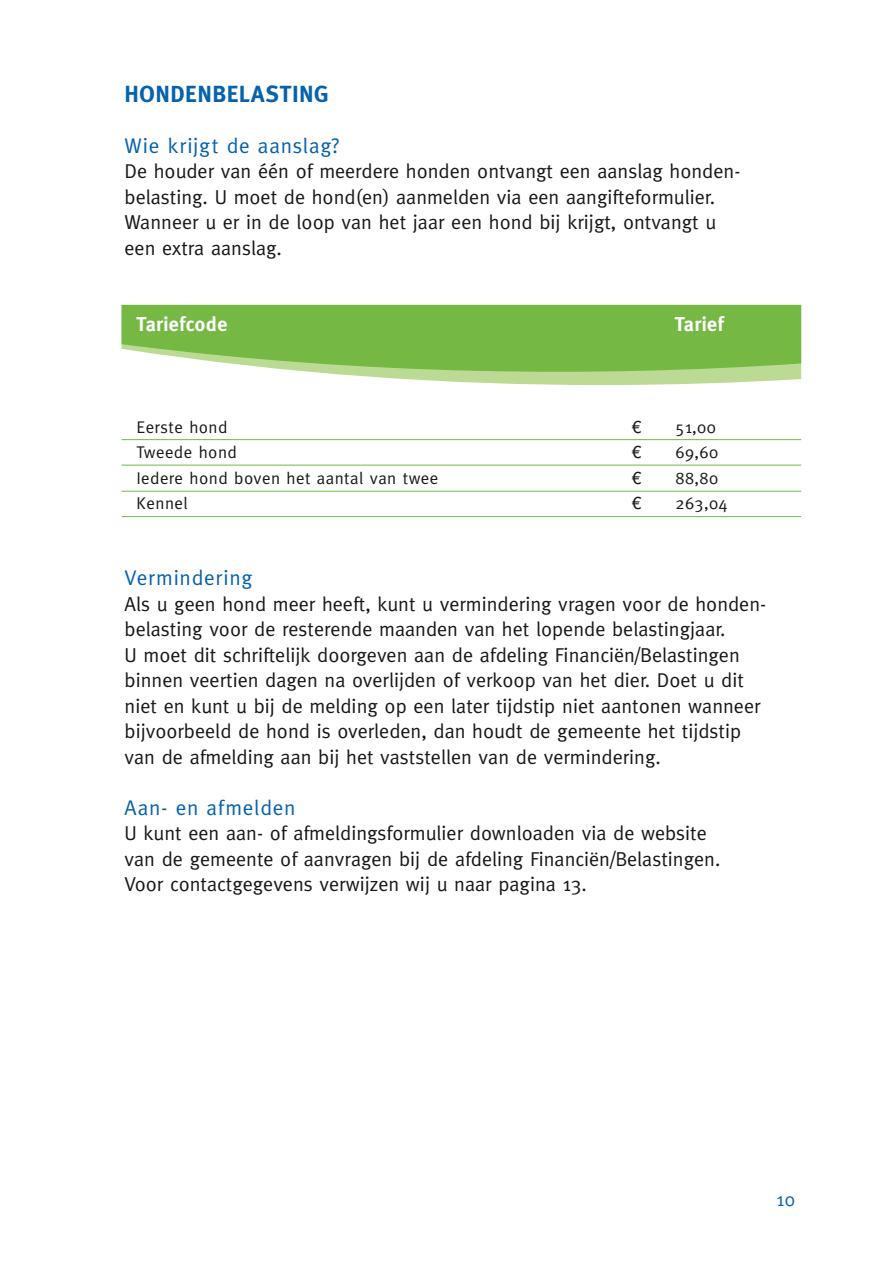
<style>
.page{position:relative;width:893px;height:1263px;background:#fff}
.page>*{position:absolute;margin:0;border:0;box-sizing:border-box;transform-origin:0 0}
.t1{font:700 23.4px "Meta";letter-spacing:.02em;color:#0562ad}
.t2{font:21.15px "Meta";letter-spacing:.035em;color:#0562ad}
.t3{font:20.1px/25.5px "Meta";color:#181917}
.t4{font:700 20.1px "Meta";letter-spacing:.025em;color:#fff}
.t5{font:19.05px "Meta";color:#0562ad}
.t6{font:16.95px "Meta";letter-spacing:.025em;color:#181917}
.t7{font:16.95px "Linotype Euro Font Gto P";color:#181917}
</style>
<div class="page">
<svg style="left:376px;top:377px;width:425px;height:8px;fill:#bbdb95"></svg>
<svg style="left:122px;top:305px;width:679px;height:72px;background:#85c057"></svg>
<hr style="left:122px;top:439px;width:679px;height:1px;background:#75b843">
<hr style="left:122px;top:465px;width:679px;height:1px;background:#75b843">
<hr style="left:122px;top:491px;width:679px;height:1px;background:#75b843">
<hr style="left:122px;top:516px;width:679px;height:1px;background:#75b843">
<p class="t1" style="left:125px;top:84px;width:205px">HONDENBELASTING</p>
<p class="t2" style="left:125px;top:138px;width:216px">Wie krijgt de aanslag?</p>
<p class="t3" style="left:125px;top:160px;width:617px">De houder van één of meerdere honden ontvangt een aanslag honden&shy;belasting. U moet de hond(en) aanmelden via een aangifteformulier.<br>Wanneer u er in de loop van het jaar een hond bij krijgt, ontvangt u een extra aanslag.</p>
<p class="t4" style="left:137px;top:316px;width:93px">Tariefcode</p>
<p class="t4" style="left:675px;top:316px;width:50px">Tarief</p>
<p class="t6" style="left:137px;top:421px;width:92px">Eerste hond</p>
<p class="t7" style="left:632px;top:419px;width:11px">E</p>
<p class="t6" style="left:675px;top:421px;width:42px">51,00</p>
<p class="t6" style="left:137px;top:446px;width:102px">Tweede hond</p>
<p class="t7" style="left:632px;top:445px;width:11px">E</p>
<p class="t6" style="left:675px;top:446px;width:44px">69,60</p>
<p class="t6" style="left:137px;top:471px;width:303px">Iedere hond boven het aantal van twee</p>
<p class="t7" style="left:632px;top:470px;width:11px">E</p>
<p class="t6" style="left:675px;top:471px;width:44px">88,80</p>
<p class="t6" style="left:137px;top:497px;width:53px">Kennel</p>
<p class="t7" style="left:632px;top:495px;width:11px">E</p>
<p class="t6" style="left:675px;top:497px;width:54px">263,04</p>
<p class="t2" style="left:125px;top:570px;width:129px">Vermindering</p>
<p class="t3" style="left:125px;top:593px;width:643px">Als u geen hond meer heeft, kunt u vermindering vragen voor de honden&shy;belasting voor de resterende maanden van het lopende belastingjaar.<br>U moet dit schriftelijk doorgeven aan de afdeling Financiën/Belastingen binnen veertien dagen na overlijden of verkoop van het dier. Doet u dit niet en kunt u bij de melding op een later tijdstip niet aantonen wanneer bijvoorbeeld de hond is overleden, dan houdt de gemeente het tijdstip van de afmelding aan bij het vaststellen van de vermindering.</p>
<p class="t2" style="left:125px;top:799px;width:172px">Aan- en afmelden</p>
<p class="t3" style="left:125px;top:822px;width:597px">U kunt een aan- of afmeldingsformulier downloaden via de website van de gemeente of aanvragen bij de afdeling Financiën/Belastingen.<br>Voor contactgegevens verwijzen wij u naar pagina 13.</p>
<p class="t5" style="left:776px;top:1188px;width:20px">10</p>
</div>
